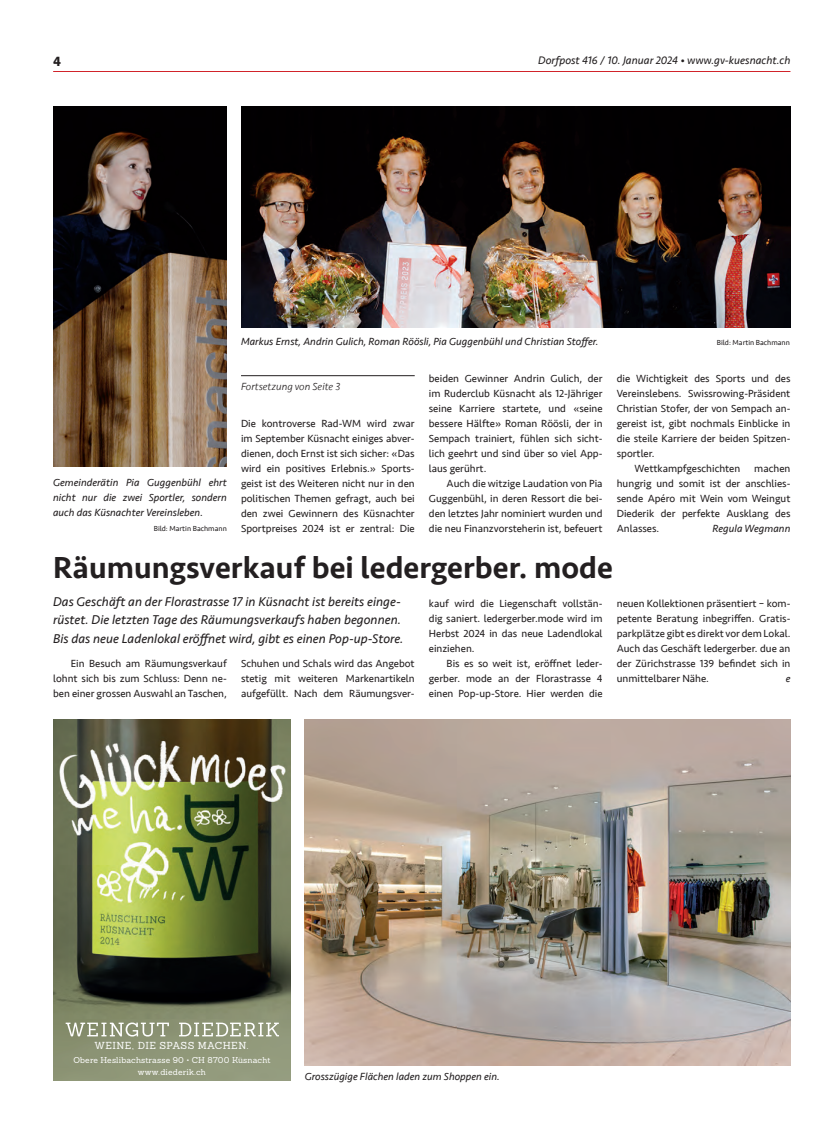
<style>
.page{position:relative;width:833px;height:1134px;background:#fff}
.page>*{position:absolute;margin:0;border:0;box-sizing:border-box;transform-origin:0 0}
.t1{font:500 31.25px "Seravek";color:#231f20}
.t2{font:700 13.75px "Seravek";color:#231f20}
.t3{font:italic 13.12px/18.8px "Seravek";color:#231f20}
.t4{font:italic 11.25px "Seravek";color:#231f20}
.t5{font:10.62px/15px "Seravek";color:#231f20;text-align:justify}
.t6{font:italic 10.62px/15px "Seravek";color:#231f20;text-align:justify}
.t7{font:italic 300 10.62px "Seravek";color:#231f20}
.t8{font:9.88px "Sanchez";letter-spacing:.05em;color:#fff}
.t9{font:8.38px/11.5px "Sanchez";letter-spacing:.02em;color:#fff;text-align:center}
.t10{font:7.5px "Seravek";color:#231f20}
</style>
<div class="page">
<hr style="left:53px;top:71px;width:737px;height:1px;background:#d1232a">
<img style="left:305px;top:719px;width:485px;height:347px">
<hr style="left:241px;top:375px;width:174px;height:1px;background:#231f20">
<img style="left:53px;top:106px;width:174px;height:361px">
<img style="left:241px;top:106px;width:549px;height:222px">
<img style="left:54px;top:719px;width:236px;height:362px">
<svg style="left:179px;top:1023px;width:100px;height:13px"></svg>
<svg style="left:66px;top:1022px;width:103px;height:14px"></svg>
<p class="t2" style="left:53px;top:50px;width:9px">4</p>
<p class="t4" style="left:538px;top:51px;width:254px">Dorfpost 416 / 10. Januar 2024 • www.gv-kuesnacht.ch</p>
<p class="t6" style="left:53px;top:475px;width:175px">Gemeinderätin Pia Guggenbühl ehrt nicht nur die zwei Sportler, sondern auch das Küsnachter Vereinsleben.</p>
<p class="t10" style="left:154px;top:523px;width:75px">Bild: Martin Bachmann</p>
<p class="t6" style="left:241px;top:334px;width:359px">Markus Ernst, Andrin Gulich, Roman Röösli, Pia Guggenbühl und Christian Stoffer.</p>
<p class="t10" style="left:717px;top:337px;width:75px">Bild: Martin Bachmann</p>
<p class="t7" style="left:241px;top:380px;width:101px">Fortsetzung von Seite 3</p>
<p class="t5" style="left:241px;top:416px;width:175px">Die kontroverse Rad-WM wird zwar im September Küsnacht einiges abver&shy;dienen, doch Ernst ist sich sicher: «Das wird ein positives Erlebnis.» Sports&shy;geist ist des Weiteren nicht nur in den politischen Themen gefragt, auch bei den zwei Gewinnern des Küsnachter Sportpreises 2024 ist er zentral: Die</p>
<p class="t5" style="left:429px;top:371px;width:175px">beiden Gewinner Andrin Gulich, der im Ruderclub Küsnacht als 12-Jähriger seine Karriere startete, und «seine bessere Hälfte» Roman Röösli, der in Sempach trainiert, fühlen sich sicht&shy;lich geehrt und sind über so viel App&shy;laus gerührt.</p>
<p class="t5" style="left:429px;top:476px;width:175px;text-indent:18px">Auch die witzige Laudation von Pia Guggenbühl, in deren Ressort die bei&shy;den letztes Jahr nominiert wurden und die neu Finanzvorsteherin ist, befeuert</p>
<p class="t5" style="left:617px;top:371px;width:175px">die Wichtigkeit des Sports und des</p>
<p class="t5" style="left:617px;top:386px;width:175px">Vereinslebens. Swissrowing-Präsident</p>
<p class="t5" style="left:617px;top:401px;width:175px">Christian Stofer, der von Sempach an-</p>
<p class="t5" style="left:617px;top:416px;width:175px">gereist ist, gibt nochmals Einblicke in</p>
<p class="t5" style="left:617px;top:431px;width:175px">die steile Karriere der beiden Spitzen-</p>
<p class="t5" style="left:617px;top:446px;width:39px">sportler.</p>
<p class="t5" style="left:634px;top:461px;width:107px">Wettkampfgeschichten</p>
<p class="t5" style="left:617px;top:461px;width:175px;text-indent:137px">machen hungrig und somit ist der anschlies&shy;sende Apéro mit Wein vom Weingut Diederik der perfekte Ausklang des Anlasses.</p>
<p class="t6" style="left:712px;top:521px;width:79px">Regula Wegmann</p>
<h1 class="t1" style="left:53px;top:548px;width:561px">Räumungsverkauf bei ledergerber. mode</h1>
<p class="t3" style="left:53px;top:592px;width:352px">Das Geschäft an der Florastrasse 17 in Küsnacht ist bereits einge&shy;rüstet. Die letzten Tage des Räumungsverkaufs haben begonnen.<br>Bis das neue Ladenlokal eröffnet wird, gibt es einen Pop-up-Store.</p>
<p class="t5" style="left:429px;top:596px;width:175px">kauf wird die Liegenschaft vollstän&shy;dig saniert. ledergerber.mode wird im Herbst 2024 in das neue Ladendlokal einziehen.</p>
<p class="t5" style="left:429px;top:656px;width:175px;text-indent:18px">Bis es so weit ist, eröffnet leder&shy;gerber. mode an der Florastrasse 4 einen Pop-up-Store. Hier werden die</p>
<p class="t5" style="left:617px;top:596px;width:175px">neuen Kollektionen präsentiert – kom&shy;petente Beratung inbegriffen. Gratis&shy;parkplätze gibt es direkt vor dem Lokal.<br>Auch das Geschäft ledergerber. due an der Zürichstrasse 139 befindet sich in unmittelbarer Nähe.</p>
<p class="t5" style="left:53px;top:656px;width:175px;text-indent:18px">Ein Besuch am Räumungsverkauf lohnt sich bis zum Schluss: Denn ne&shy;ben einer grossen Auswahl an Taschen,</p>
<p class="t5" style="left:241px;top:656px;width:175px">Schuhen und Schals wird das Angebot stetig mit weiteren Markenartikeln aufgefüllt. Nach dem Räumungsver-</p>
<p class="t6" style="left:785px;top:671px;width:6px">e</p>
<p class="t8" style="left:95px;top:1039px;width:155px">WEINE, DIE SPASS MACHEN.</p>
<p class="t9" style="left:73px;top:1054px;width:199px">Obere Heslibachstrasse 90 • CH 8700 Küsnacht www.diederik.ch</p>
<p class="t6" style="left:305px;top:1069px;width:196px">Grosszügige Flächen laden zum Shoppen ein.</p>
</div>
